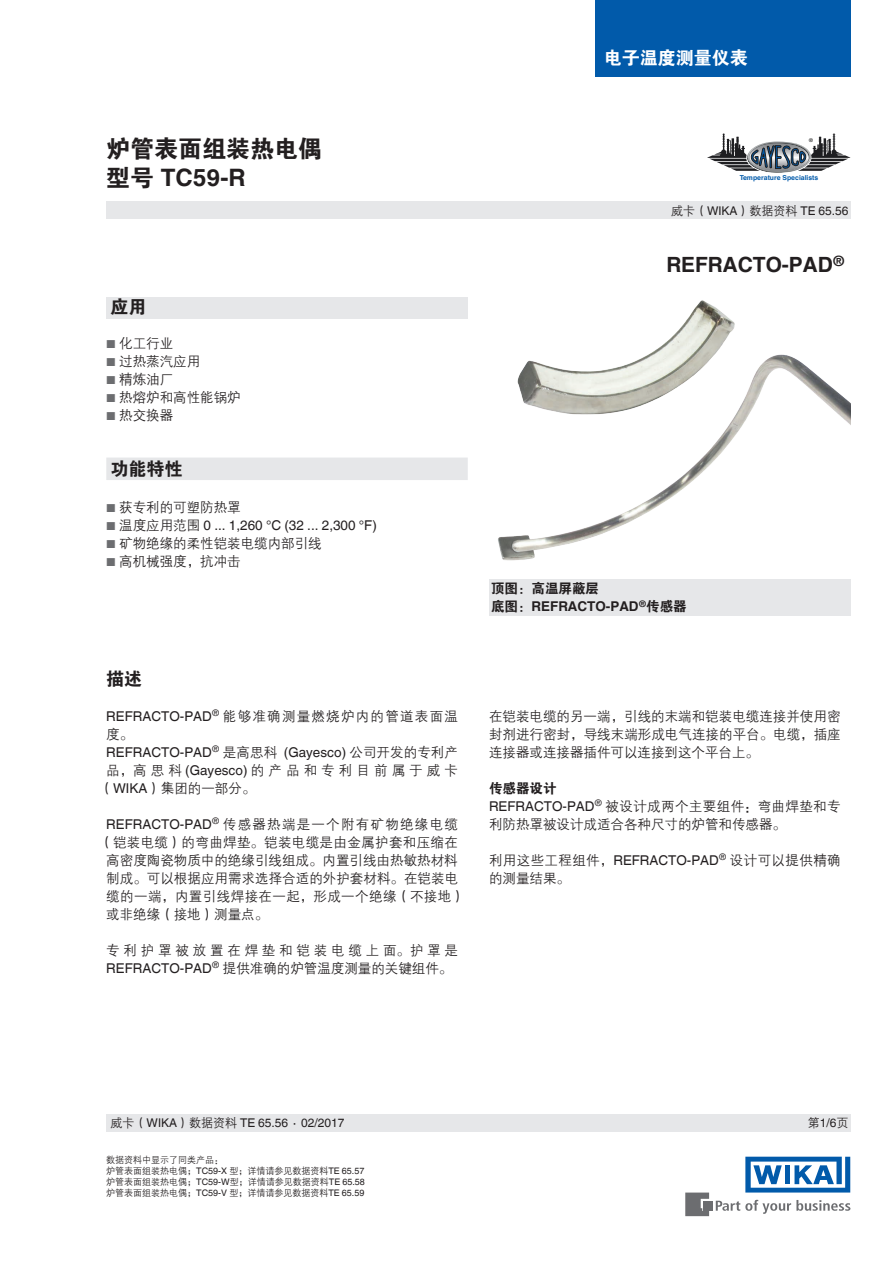
<style>
.page{position:relative;width:893px;height:1263px;background:#fff}
.page>*{position:absolute;margin:0;border:0;box-sizing:border-box;transform-origin:0 0}
.t1{font:24px "FZDHTJW GB1 0";color:#231f20}
.t2{font:700 24px "Helvetica World";color:#231f20}
.t3{font:700 21px "Helvetica World";color:#231f20}
.t4{font:18px "FZDHTJW GB1 0";color:#fff}
.t5{font:18px "FZDHTJW GB1 0";color:#231f20}
.t6{font:13.5px/18px "FZZDXJW GB1 0";letter-spacing:.005em;color:#231f20;text-align:justify}
.t7{font:13.5px "Helvetica World";color:#231f20}
.t8{font:13.5px/18px "FZZDXJW GB1 0";letter-spacing:.03em;color:#231f20}
.t9{font:13.5px/18px "FZZDXJW GB1 0";letter-spacing:.095em;color:#231f20}
.t10{font:13.5px/18px "FZZDXJW GB1 0";letter-spacing:.28em;color:#231f20}
.t11{font:13.5px/18px "FZZDXJW GB1 0";letter-spacing:.305em;color:#231f20}
.t12{font:13.5px "FZZDXJW GB1 0";letter-spacing:.025em;color:#231f20}
.t13{font:700 13.5px "Helvetica World";color:#231f20}
.t14{font:13.5px "FZDHTJW GB1 0";color:#231f20}
.t15{font:12px "Helvetica World";color:#231f20}
.t16{font:9px/10.8px "FZZDXJW GB1 0";color:#231f20}
.t17{font:700 6.75px "Helvetica World";color:#015aaa}
.t18{font:5.1px "Helvetica World";color:#000002}
.s1{font-family:"FZDHTJW GB1 0";font-weight:400}
.s2{font-family:"Helvetica World";font-size:11.55px;color:#6c6d70}
.s3{font-size:11.55px;color:#6c6d70}
.s4{font-family:"FZZDXJW GB1 0"}
.s5{font-family:"Helvetica World"}
</style>
<div class="page">
<div style="left:106px;top:298px;width:362px;height:21px;background:#e6e7e9"></div>
<svg style="left:716px;top:1200px;width:134px;height:14px"></svg>
<div style="left:703px;top:1201px;width:9px;height:9px;background:#6c6d70"></div>
<svg style="left:685px;top:1192px;width:24px;height:24px"></svg>
<svg style="left:745px;top:1157px;width:105px;height:35px"></svg>
<div style="left:106px;top:202px;width:744px;height:17px;background:#e6e7e9"></div>
<div style="left:106px;top:1114px;width:744px;height:17px;background:#e6e7e9"></div>
<div style="left:595px;top:0;width:255px;height:77px;background:#015aaa"></div>
<div style="left:489px;top:579px;width:361px;height:37px;background:#e6e7e9"></div>
<div style="left:106px;top:457px;width:362px;height:23px;background:#e6e7e9"></div>
<img style="left:498px;top:300px;width:352px;height:261px">
<svg style="left:707px;top:134px;width:143px;height:39px"></svg>
<h1 class="t1" style="left:106px;top:135px;width:218px">炉管表面组装热电偶</h1>
<h1 class="t2" style="left:106px;top:163px;width:141px"><span class="s1">型号</span> TC59-R</h1>
<h3 class="t5" style="left:111px;top:297px;width:37px">应用</h3>
<p class="t6" style="left:106px;top:335px;width:68px"><span class="s2">■</span> 化工行业</p>
<p class="t6" style="left:106px;top:353px;width:95px"><span class="s2">■</span> 过热蒸汽应用</p>
<p class="t6" style="left:106px;top:371px;width:68px"><span class="s2">■</span> 精炼油厂</p>
<p class="t6" style="left:106px;top:389px;width:136px"><span class="s2">■</span> 热熔炉和高性能锅炉</p>
<p class="t6" style="left:106px;top:407px;width:68px"><span class="s2">■</span> 热交换器</p>
<h3 class="t5" style="left:111px;top:459px;width:73px">功能特性</h3>
<p class="t6" style="left:106px;top:499px;width:136px"><span class="s2">■</span> 获专利的可塑防热罩</p>
<p class="t7" style="left:106px;top:517px;width:272px"><span class="s3">■</span> <span class="s4">温度应用范围</span> 0 ... 1,260 °C (32 ... 2,300 °F)</p>
<p class="t6" style="left:106px;top:535px;width:217px"><span class="s2">■</span> 矿物绝缘的柔性铠装电缆内部引线</p>
<p class="t6" style="left:106px;top:553px;width:136px"><span class="s2">■</span> 高机械强度，抗冲击</p>
<h3 class="t5" style="left:106px;top:668px;width:37px">描述</h3>
<p class="t9" style="left:106px;top:707px;width:353px"><span class="s5">REFRACTO-PAD</span><sup>®</sup> 能够准确测量燃烧炉内的管道表面温度。</p>
<p class="t7" style="left:106px;top:744px;width:353px">REFRACTO-PAD<sup>®</sup> <span class="s4">是高思科</span> (Gayesco) <span class="s4">公司开发的专利产</span></p>
<p class="t11" style="left:100px;top:761px;width:360px;text-indent:7px">品，高思科 <span class="s5">(Gayesco)</span> 的产品和专利目前属于威卡（<span class="s5">WIKA</span>）集团的一部分。</p>
<p class="t9" style="left:106px;top:815px;width:353px"><span class="s5">REFRACTO-PAD</span><sup>®</sup> 传感器热端是一个附有矿物绝缘电缆</p>
<p class="t12" style="left:100px;top:835px;width:360px">（铠装电缆）的弯曲焊垫。铠装电缆是由金属护套和压缩在</p>
<p class="t6" style="left:106px;top:851px;width:353px">高密度陶瓷物质中的绝缘引线组成。内置引线由热敏热材料</p>
<p class="t6" style="left:106px;top:869px;width:353px">制成。可以根据应用需求选择合适的外护套材料。在铠装电</p>
<p class="t8" style="left:106px;top:887px;width:360px">缆的一端，内置引线焊接在一起，形成一个绝缘（不接地）</p>
<p class="t6" style="left:106px;top:905px;width:164px">或非绝缘（接地）测量点。</p>
<p class="t10" style="left:106px;top:941px;width:353px">专利护罩被放置在焊垫和铠装电缆上面。护罩是<br><span class="s5">REFRACTO-PAD</span><sup>®</sup> 提供准确的炉管温度测量的关键组件。</p>
<h3 class="t4" style="left:604px;top:48px;width:145px">电子温度测量仪表</h3>
<p class="t18" style="left:809px;top:138px;width:6px">®</p>
<p class="t17" style="left:740px;top:173px;width:80px">Temperature Specialists</p>
<p class="t15" style="left:671px;top:204px;width:179px"><span class="s4">威卡（</span>WIKA<span class="s4">）数据资料</span> TE 65.56</p>
<h2 class="t3" style="left:666px;top:253px;width:180px">REFRACTO-PAD<sup>®</sup></h2>
<p class="t14" style="left:491px;top:581px;width:109px">顶图：高温屏蔽层</p>
<p class="t13" style="left:491px;top:599px;width:197px"><span class="s1">底图：</span>REFRACTO-PAD<sup>®</sup><span class="s1">传感器</span></p>
<p class="t6" style="left:489px;top:707px;width:353px">在铠装电缆的另一端，引线的末端和铠装电缆连接并使用密封剂进行密封，导线末端形成电气连接的平台。电缆，插座连接器或连接器插件可以连接到这个平台上。</p>
<p class="t14" style="left:489px;top:780px;width:69px">传感器设计</p>
<p class="t6" style="left:489px;top:797px;width:353px"><span class="s5">REFRACTO-PAD</span><sup>®</sup> 被设计成两个主要组件：弯曲焊垫和专利防热罩被设计成适合各种尺寸的炉管和传感器。</p>
<p class="t8" style="left:489px;top:851px;width:353px">利用这些工程组件，<span class="s5">REFRACTO-PAD</span><sup>®</sup> 设计可以提供精确的测量结果。</p>
<p class="t15" style="left:111px;top:1116px;width:235px"><span class="s4">威卡（</span>WIKA<span class="s4">）数据资料</span> TE 65.56 ∙ 02/2017</p>
<p class="t15" style="left:808px;top:1116px;width:42px"><span class="s4">第</span>1/6<span class="s4">页</span></p>
<p class="t16" style="left:106px;top:1155px;width:260px">数据资料中显示了同类产品：<br>炉管表面组装热电偶；<span class="s5">TC59-X</span> 型；详情请参见数据资料<span class="s5">TE 65.57</span>炉管表面组装热电偶；<span class="s5">TC59-W</span>型；详情请参见数据资料<span class="s5">TE 65.58</span>炉管表面组装热电偶；<span class="s5">TC59-V</span> 型；详情请参见数据资料<span class="s5">TE 65.59</span></p>
</div>
